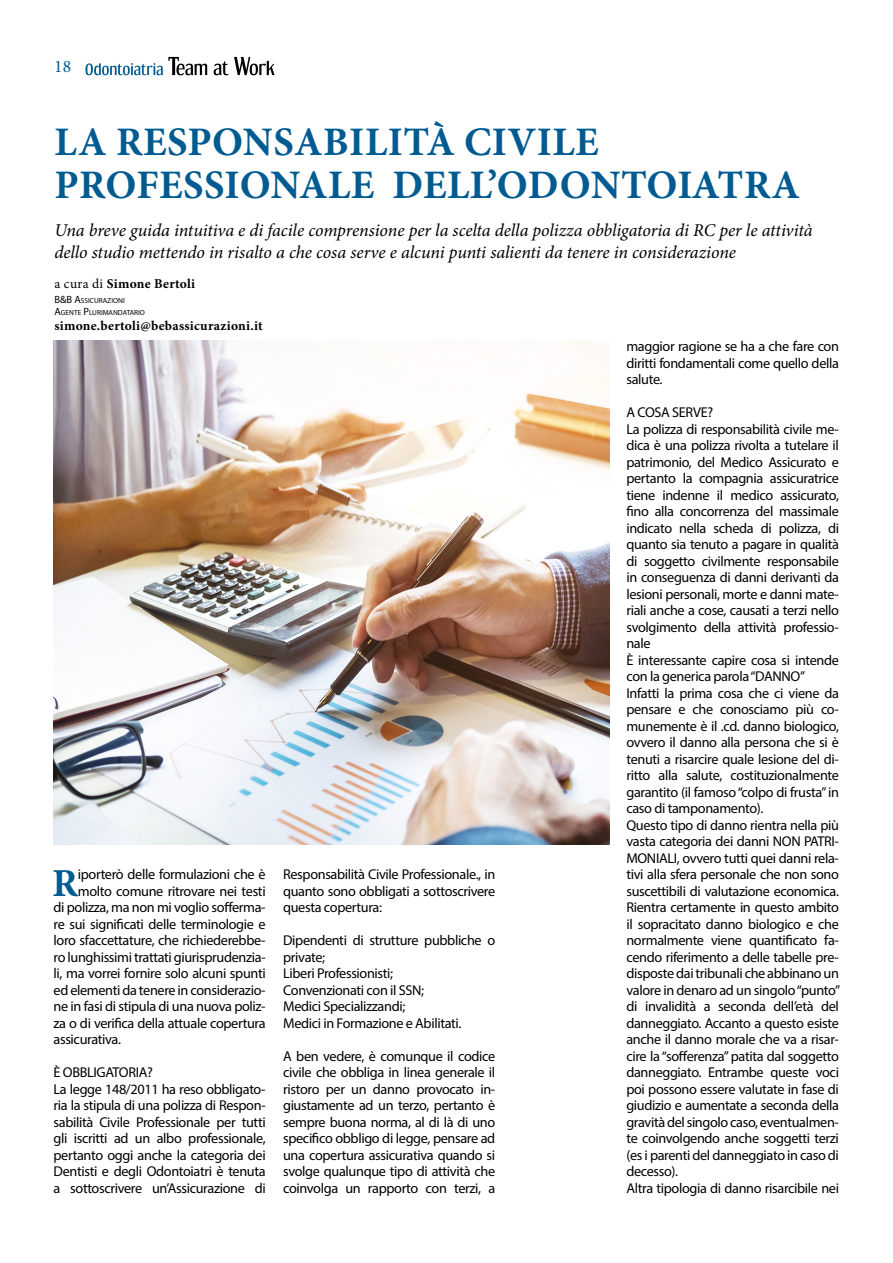
<style>
.page{position:relative;width:893px;height:1263px;background:#fff}
.page>*{position:absolute;margin:0;border:0;box-sizing:border-box;transform-origin:0 0}
.t1{font:700 40.5px/43.5px "Minion Pro";letter-spacing:.01em;color:#005b91}
.t2{font:700 39.6px "Minion Pro";color:#005b91}
.t3{font:italic 18px/21.6px "Minion Pro";letter-spacing:-.005em;color:#000}
.t4{font:17.55px "Minion Pro";color:#005b91}
.t5{font:14.25px/16.5px "Myriad Pro";letter-spacing:-.025em;color:#000}
.t6{font:700 13.5px "Minion Pro";letter-spacing:.02em;color:#000}
.t7{font:7.35px/12.8px "Myriad Pro";color:#000}
.s1{font-weight:400}
.s2{font-size:10.5px}
</style>
<div class="page">
<img style="left:54px;top:340px;width:556px;height:504px">
<svg style="left:85px;top:57px;width:189px;height:18px"></svg>
<p class="t4" style="left:54px;top:54px;width:19px">18</p>
<h1 class="t1" style="left:55px;top:120px;width:747px">LA RESPONSABILITÀ CIVILE<br>PROFESSIONALE DELL’ODONTOIATRA</h1>
<p class="t3" style="left:54px;top:219px;width:760px">Una breve guida intuitiva e di facile comprensione per la scelta della polizza obbligatoria di RC per le attività dello studio mettendo in risalto a che cosa serve e alcuni punti salienti da tenere in considerazione</p>
<p class="t6" style="left:54px;top:274px;width:142px"><span class="s1">a cura di</span> Simone Bertoli</p>
<p class="t7" style="left:54px;top:294px;width:92px"><span class="s2">B&amp;B A</span>SSICURAZIONI<br><span class="s2">A</span>GENTE <span class="s2">P</span>LURIMANDATARIO</p>
<p class="t6" style="left:54px;top:316px;width:210px">simone.bertoli@bebassicurazioni.it</p>
<h2 class="t2" style="left:52px;top:855px;width:28px">R</h2>
<p class="t5" style="left:78px;top:866px;width:189px">iporterò delle formulazioni che è</p>
<p class="t5" style="left:78px;top:882px;width:189px">molto comune ritrovare nei testi</p>
<p class="t5" style="left:54px;top:899px;width:214px">di polizza, ma non mi voglio sofferma-</p>
<p class="t5" style="left:54px;top:915px;width:214px">re sui significati delle terminologie e</p>
<p class="t5" style="left:54px;top:932px;width:214px">loro sfaccettature, che richiederebbe-</p>
<p class="t5" style="left:54px;top:948px;width:214px">ro lunghissimi trattati giurisprudenzia-</p>
<p class="t5" style="left:54px;top:965px;width:214px">li, ma vorrei fornire solo alcuni spunti</p>
<p class="t5" style="left:54px;top:981px;width:214px">ed elementi da tenere in considerazio-</p>
<p class="t5" style="left:54px;top:998px;width:214px">ne in fasi di stipula di una nuova poliz-</p>
<p class="t5" style="left:54px;top:1014px;width:214px">za o di verifica della attuale copertura</p>
<p class="t5" style="left:54px;top:1031px;width:69px">assicurativa.</p>
<p class="t5" style="left:54px;top:1064px;width:214px">È OBBLIGATORIA?<br>La legge 148/2011 ha reso obbligato&shy;ria la stipula di una polizza di Respon&shy;sabilità Civile Professionale per tutti gli iscritti ad un albo professionale, pertanto oggi anche la categoria dei Dentisti e degli Odontoiatri è tenuta a sottoscrivere un’Assicurazione di</p>
<p class="t5" style="left:283px;top:866px;width:214px;text-align:justify">Responsabilità Civile Professionale., in quanto sono obbligati a sottoscrivere questa copertura:</p>
<p class="t5" style="left:283px;top:932px;width:214px">Dipendenti di strutture pubbliche o private;<br>Liberi Professionisti;<br>Convenzionati con il SSN;<br>Medici Specializzandi;<br>Medici in Formazione e Abilitati.</p>
<p class="t5" style="left:283px;top:1047px;width:214px;text-align:justify">A ben vedere, è comunque il codice civile che obbliga in linea generale il ristoro per un danno provocato in&shy;giustamente ad un terzo, pertanto è sempre buona norma, al di là di uno specifico obbligo di legge, pensare ad una copertura assicurativa quando si svolge qualunque tipo di attività che coinvolga un rapporto con terzi, a</p>
<p class="t5" style="left:626px;top:338px;width:214px;text-align:justify">maggior ragione se ha a che fare con diritti fondamentali come quello della salute.</p>
<p class="t5" style="left:626px;top:404px;width:215px">A COSA SERVE?<br>La polizza di responsabilità civile me&shy;dica è una polizza rivolta a tutelare il patrimonio, del Medico Assicurato e pertanto la compagnia assicuratrice tiene indenne il medico assicurato, fino alla concorrenza del massimale indicato nella scheda di polizza, di quanto sia tenuto a pagare in qualità di soggetto civilmente responsabile in conseguenza di danni derivanti da lesioni personali, morte e danni mate&shy;riali anche a cose, causati a terzi nello svolgimento della attività professio&shy;nale<br>È interessante capire cosa si intende con la generica parola “DANNO” Infatti la prima cosa che ci viene da pensare e che conosciamo più co&shy;munemente è il .cd. danno biologico, ovvero il danno alla persona che si è tenuti a risarcire quale lesione del di&shy;ritto alla salute, costituzionalmente garantito (il famoso “colpo di frusta” in caso di tamponamento).<br>Questo tipo di danno rientra nella più vasta categoria dei danni NON PATRI-MONIALI, ovvero tutti quei danni rela&shy;tivi alla sfera personale che non sono suscettibili di valutazione economica.<br>Rientra certamente in questo ambito il sopracitato danno biologico e che normalmente viene quantificato fa&shy;cendo riferimento a delle tabelle pre&shy;disposte dai tribunali che abbinano un valore in denaro ad un singolo “punto” di invalidità a seconda dell’età del danneggiato. Accanto a questo esiste anche il danno morale che va a risar&shy;cire la “sofferenza” patita dal soggetto danneggiato. Entrambe queste voci poi possono essere valutate in fase di giudizio e aumentate a seconda della gravità del singolo caso, eventualmen&shy;te coinvolgendo anche soggetti terzi (es i parenti del danneggiato in caso di decesso).<br>Altra tipologia di danno risarcibile nei</p>
</div>
